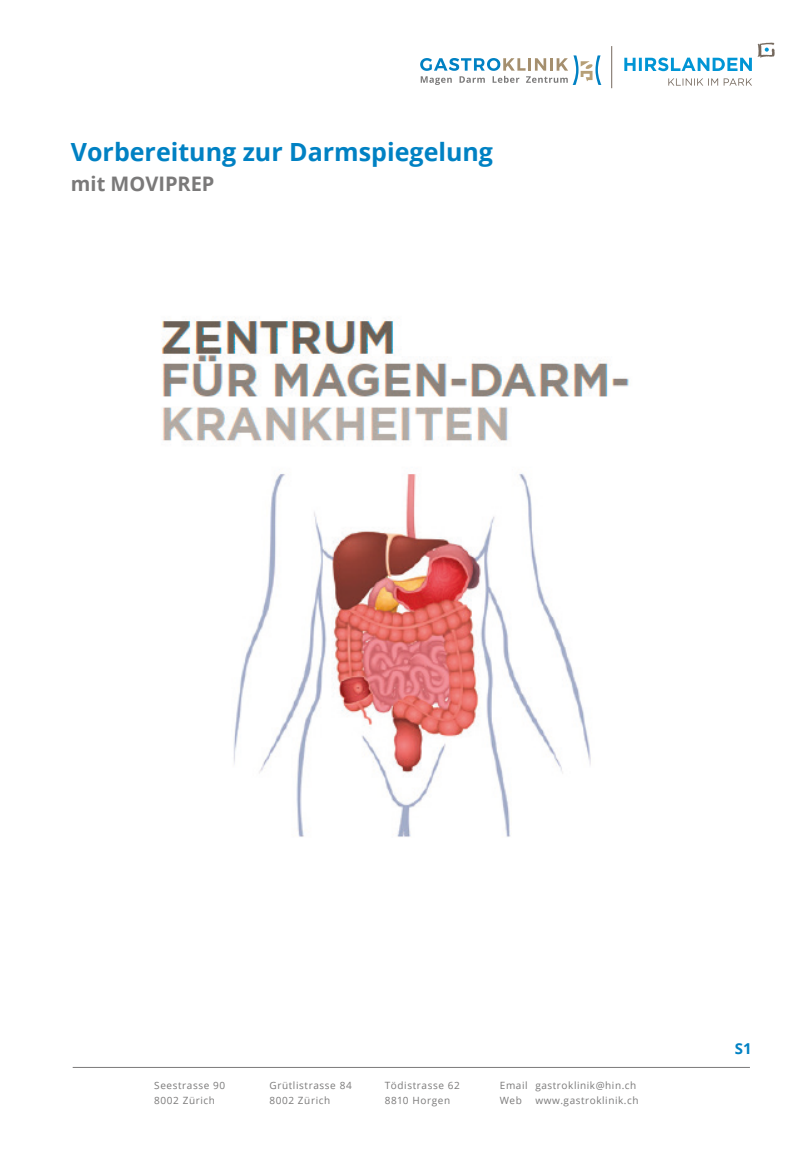
<style>
.page{position:relative;width:812px;height:1149px;background:#fff}
.page>*{position:absolute;margin:0;border:0;box-sizing:border-box;transform-origin:0 0}
.t1{font:700 25px "Open Sans";color:#0081c3}
.t2{font:700 20px "Open Sans";color:#7a7979}
.t3{font:700 15px "Open Sans";color:#0081c3}
.t4{font:10px "Open Sans";letter-spacing:.06em;color:#7a7979}
</style>
<div class="page">
<svg style="left:757px;top:43px;width:17px;height:15px"></svg>
<svg style="left:624px;top:57px;width:127px;height:14px"></svg>
<svg style="left:668px;top:78px;width:84px;height:8px"></svg>
<hr style="left:611px;top:46px;width:1px;height:42px;background:#74685d">
<svg style="left:420px;top:55px;width:181px;height:30px"></svg>
<hr style="left:73px;top:1066px;width:676px;height:1px;background:#7a7979">
<img style="left:161px;top:316px;width:468px;height:521px">
<p class="t1" style="left:71px;top:134px;width:423px">Vorbereitung zur Darmspiegelung</p>
<p class="t2" style="left:71px;top:169px;width:145px">mit MOVIPREP</p>
<p class="t4" style="left:154px;top:1078px;width:73px">Seestrasse 90</p>
<p class="t4" style="left:154px;top:1093px;width:62px">8002 Zürich</p>
<p class="t4" style="left:269px;top:1078px;width:84px">Grütlistrasse 84</p>
<p class="t4" style="left:269px;top:1093px;width:62px">8002 Zürich</p>
<p class="t4" style="left:384px;top:1078px;width:77px">Tödistrasse 62</p>
<p class="t4" style="left:384px;top:1093px;width:67px">8810 Horgen</p>
<p class="t4" style="left:500px;top:1078px;width:138px">Email gastroklinik@hin.ch</p>
<p class="t4" style="left:500px;top:1093px;width:23px">Web</p>
<p class="t4" style="left:535px;top:1093px;width:105px">www.gastroklinik.ch</p>
<p class="t3" style="left:734px;top:1037px;width:18px">S1</p>
</div>
